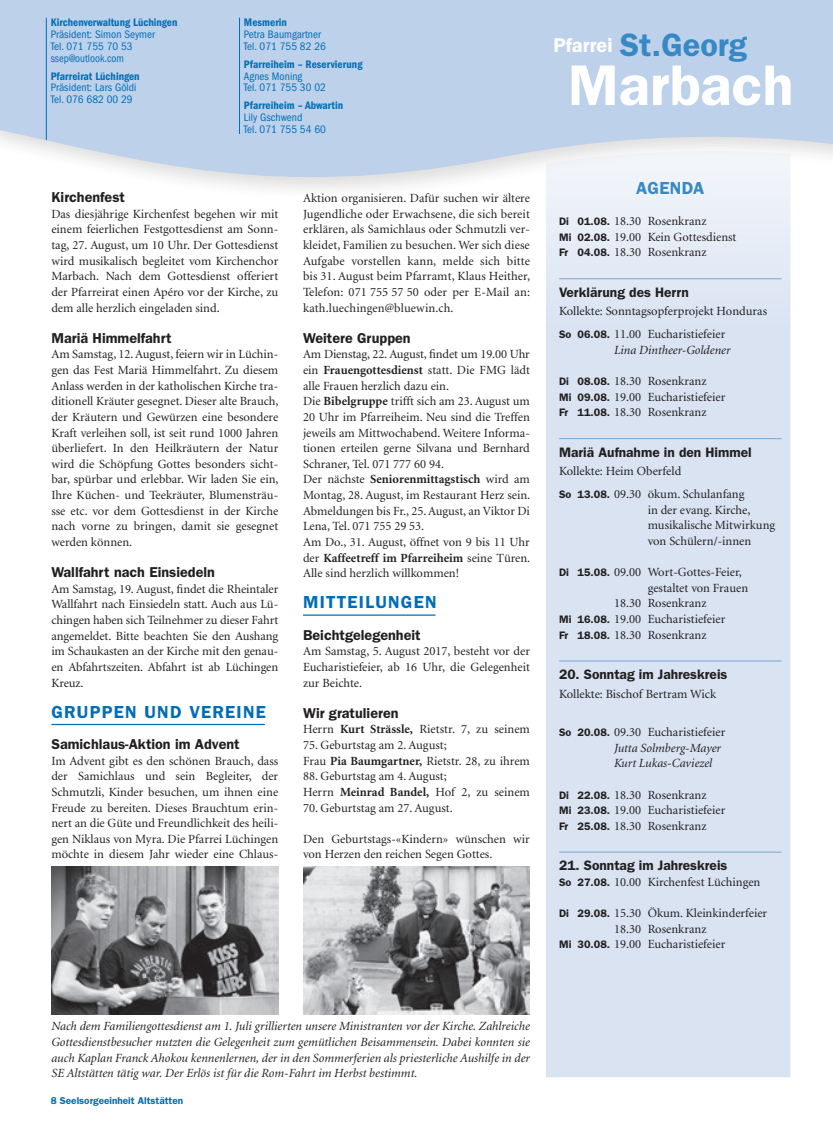
<style>
.page{position:relative;width:833px;height:1134px;background:#fff}
.page>*{position:absolute;margin:0;border:0;box-sizing:border-box;transform-origin:0 0}
.t1{font:600 57.5px "Franklin Gothic LT";color:#fff}
.t2{font:600 32.5px "Franklin Gothic LT";color:#3689c5}
.t3{font:600 17.5px "Franklin Gothic LT";letter-spacing:.07em;color:#006eb6}
.t4{font:600 17.5px "Franklin Gothic LT";letter-spacing:.02em;color:#3689c5}
.t5{font:600 14.38px "Franklin Gothic LT";color:#231f20}
.t6{font:600 13.75px "Franklin Gothic LT";color:#231f20}
.t7{font:12.5px/15.6px "Minion LT";color:#231f20}
.t8{font:italic 12.5px/15.6px "Minion LT";color:#231f20}
.t9{font:condensed 11.25px/11.9px "Franklin Gothic LT";letter-spacing:.005em;color:#006eb6}
.t10{font:600 condensed 11.25px "Franklin Gothic LT";letter-spacing:.005em;color:#006eb6}
.t11{font:600 10px "Franklin Gothic LT";color:#006eb6}
.s1{font-weight:700}
.s2{font-size:20px;color:#fff}
.s3{font-family:"Franklin Gothic LT";font-weight:600;font-size:10.88px}
.s4{font-family:"Franklin Gothic LT";font-weight:600;font-style:normal;font-size:10.88px}
.s5{font-style:normal}
</style>
<div class="page">
<svg style="left:0;top:0;width:833px;height:190px;fill:#bed1ea"></svg>
<hr style="left:46px;top:18px;width:1px;height:122px;background:#006eb6">
<hr style="left:239px;top:18px;width:1px;height:116px;background:#006eb6">
<svg style="left:546px;top:149px;width:244px;height:928px;fill:#d9e3f2"></svg>
<hr style="left:51px;top:724px;width:214px;height:1px;background:#006eb6">
<hr style="left:559px;top:278px;width:222px;height:1px;background:#76a5d4">
<hr style="left:559px;top:438px;width:222px;height:1px;background:#76a5d4">
<hr style="left:559px;top:660px;width:222px;height:1px;background:#76a5d4">
<hr style="left:559px;top:852px;width:222px;height:1px;background:#76a5d4">
<hr style="left:303px;top:614px;width:132px;height:2px;background:#006eb6">
<img style="left:51px;top:866px;width:227px;height:149px">
<img style="left:303px;top:866px;width:227px;height:149px">
<p class="t10" style="left:51px;top:16px;width:128px">Kirchenverwaltung Lüchingen</p>
<p class="t9" style="left:51px;top:28px;width:106px">Präsident: Simon Seymer<br>Tel. 071 755 70 53 ssep@outlook.com</p>
<p class="t10" style="left:51px;top:69px;width:90px">Pfarreirat Lüchingen</p>
<p class="t9" style="left:51px;top:82px;width:87px">Präsident: Lars Göldi<br>Tel. 076 682 00 29</p>
<p class="t10" style="left:244px;top:16px;width:44px">Mesmerin</p>
<p class="t9" style="left:244px;top:28px;width:83px">Petra Baumgartner<br>Tel. 071 755 82 26</p>
<p class="t10" style="left:244px;top:58px;width:120px">Pfarreiheim – Reservierung</p>
<p class="t9" style="left:244px;top:70px;width:83px">Agnes Moning<br>Tel. 071 755 30 02</p>
<p class="t10" style="left:244px;top:99px;width:101px">Pfarreiheim – Abwartin</p>
<p class="t9" style="left:244px;top:112px;width:83px">Lily Gschwend<br>Tel. 071 755 54 60</p>
<p class="t5" style="left:51px;top:189px;width:75px">Kirchenfest</p>
<p class="t7" style="left:51px;top:206px;width:228px;text-align:justify">Das diesjährige Kirchenfest begehen wir mit einem feierlichen Festgottesdienst am Sonn&shy;tag, 27. August, um 10 Uhr. Der Gottesdienst wird musikalisch begleitet vom Kirchenchor Marbach. Nach dem Gottesdienst offeriert der Pfarreirat einen Apéro vor der Kirche, zu dem alle herzlich eingeladen sind.</p>
<p class="t5" style="left:51px;top:329px;width:122px">Mariä Himmelfahrt</p>
<p class="t7" style="left:51px;top:347px;width:229px;text-align:justify">Am Samstag, 12. August, feiern wir in Lüchin&shy;gen das Fest Mariä Himmelfahrt. Zu diesem Anlass werden in der katholischen Kirche tra&shy;ditionell Kräuter gesegnet. Dieser alte Brauch, der Kräutern und Gewürzen eine besondere Kraft verleihen soll, ist seit rund 1000 Jahren überliefert. In den Heilkräutern der Natur wird die Schöpfung Gottes besonders sicht&shy;bar, spürbar und erlebbar. Wir laden Sie ein, Ihre Küchen- und Teekräuter, Blumensträu&shy;sse etc. vor dem Gottesdienst in der Kirche nach vorne zu bringen, damit sie gesegnet werden können.</p>
<p class="t5" style="left:51px;top:564px;width:165px">Wallfahrt nach Einsiedeln</p>
<p class="t7" style="left:51px;top:581px;width:228px;text-align:justify">Am Samstag, 19. August, findet die Rheintaler Wallfahrt nach Einsiedeln statt. Auch aus Lü&shy;chingen haben sich Teilnehmer zu dieser Fahrt angemeldet. Bitte beachten Sie den Aushang im Schaukasten an der Kirche mit den genau&shy;en Abfahrtszeiten. Abfahrt ist ab Lüchingen Kreuz.</p>
<h3 class="t3" style="left:51px;top:701px;width:216px">GRUPPEN UND VEREINE</h3>
<p class="t5" style="left:51px;top:736px;width:190px">Samichlaus-Aktion im Advent</p>
<p class="t7" style="left:51px;top:753px;width:228px;text-align:justify">Im Advent gibt es den schönen Brauch, dass der Samichlaus und sein Begleiter, der Schmutzli, Kinder besuchen, um ihnen eine Freude zu bereiten. Dieses Brauchtum erin&shy;nert an die Güte und Freundlichkeit des heili&shy;gen Niklaus von Myra. Die Pfarrei Lüchingen möchte in diesem Jahr wieder eine Chlaus-</p>
<p class="t7" style="left:303px;top:191px;width:229px;text-align:justify">Aktion organisieren. Dafür suchen wir ältere Jugendliche oder Erwachsene, die sich bereit erklären, als Samichlaus oder Schmutzli ver&shy;kleidet, Familien zu besuchen. Wer sich diese Aufgabe vorstellen kann, melde sich bitte bis 31. August beim Pfarramt, Klaus Heither, Telefon: 071 755 57 50 oder per E-Mail an: kath.luechingen@bluewin.ch.</p>
<p class="t5" style="left:303px;top:329px;width:109px">Weitere Gruppen</p>
<p class="t7" style="left:303px;top:347px;width:229px">Am Dienstag, 22. August, findet um 19.00 Uhr ein <span class="s1">Frauengottesdienst</span> statt. Die FMG lädt alle Frauen herzlich dazu ein.<br>Die <span class="s1">Bibelgruppe</span> trifft sich am 23. August um 20 Uhr im Pfarreiheim. Neu sind die Treffen jeweils am Mittwochabend. Weitere Informa&shy;tionen erteilen gerne Silvana und Bernhard Schraner, Tel. 071 777 60 94.<br>Der nächste <span class="s1">Seniorenmittagstisch</span> wird am Montag, 28. August, im Restaurant Herz sein.<br>Abmeldungen bis Fr., 25. August, an Viktor Di Lena, Tel. 071 755 29 53.<br>Am Do., 31. August, öffnet von 9 bis 11 Uhr der <span class="s1">Kaffeetreff im Pfarreiheim</span> seine Türen.<br>Alle sind herzlich willkommen!</p>
<h3 class="t3" style="left:303px;top:592px;width:135px">MITTEILUNGEN</h3>
<p class="t5" style="left:303px;top:626px;width:119px">Beichtgelegenheit</p>
<p class="t7" style="left:303px;top:644px;width:228px;text-align:justify">Am Samstag, 5. August 2017, besteht vor der Eucharistiefeier, ab 16 Uhr, die Gelegenheit zur Beichte.</p>
<p class="t5" style="left:303px;top:704px;width:97px">Wir gratulieren</p>
<p class="t7" style="left:303px;top:722px;width:228px">Herrn <span class="s1">Kurt Strässle,</span> Rietstr. 7, zu seinem</p>
<p class="t7" style="left:303px;top:738px;width:228px">75. Geburtstag am 2. August;<br>Frau <span class="s1">Pia Baumgartner,</span> Rietstr. 28, zu ihrem</p>
<p class="t7" style="left:303px;top:769px;width:228px">88. Geburtstag am 4. August;<br>Herrn <span class="s1">Meinrad Bandel,</span> Hof 2, zu seinem</p>
<p class="t7" style="left:303px;top:800px;width:151px">70. Geburtstag am 27. August.</p>
<p class="t7" style="left:303px;top:831px;width:228px">Den Geburtstags-«Kindern» wünschen wir von Herzen den reichen Segen Gottes.</p>
<h2 class="t2" style="left:553px;top:26px;width:195px"><span class="s2">Pfarrei</span> St.Georg</h2>
<h1 class="t1" style="left:568px;top:51px;width:227px">Marbach</h1>
<h3 class="t4" style="left:636px;top:178px;width:70px">AGENDA</h3>
<p class="t7" style="left:559px;top:214px;width:179px"><span class="s3">Di 01.08.</span> 18.30 Rosenkranz<br><span class="s3">Mi 02.08.</span> 19.00 Kein Gottesdienst<br><span class="s3">Fr 04.08.</span> 18.30 Rosenkranz</p>
<p class="t6" style="left:559px;top:284px;width:131px">Verklärung des Herrn</p>
<p class="t7" style="left:559px;top:300px;width:209px;line-height:22.8px">Kollekte: Sonntagsopferprojekt Honduras<br><span class="s3">So 06.08.</span> 11.00 Eucharistiefeier</p>
<p class="t8" style="left:614px;top:342px;width:118px">Lina Dintheer-Goldener</p>
<p class="t7" style="left:559px;top:374px;width:168px"><span class="s3">Di 08.08.</span> 18.30 Rosenkranz<br><span class="s3">Mi 09.08.</span> 19.00 Eucharistiefeier<br><span class="s3">Fr 11.08.</span> 18.30 Rosenkranz</p>
<p class="t6" style="left:559px;top:444px;width:194px">Mariä Aufnahme in den Himmel</p>
<p class="t7" style="left:559px;top:460px;width:187px;line-height:22.8px">Kollekte: Heim Oberfeld<br><span class="s3">So 13.08.</span> 09.30 ökum. Schulanfang</p>
<p class="t7" style="left:647px;top:502px;width:129px">in der evang. Kirche, musikalische Mitwirkung von Schülern/-innen</p>
<p class="t7" style="left:559px;top:565px;width:184px"><span class="s3">Di 15.08.</span> 09.00 Wort-Gottes-Feier,</p>
<p class="t7" style="left:647px;top:580px;width:102px">gestaltet von Frauen</p>
<p class="t7" style="left:614px;top:596px;width:94px">18.30 Rosenkranz</p>
<p class="t7" style="left:559px;top:612px;width:168px"><span class="s3">Mi 16.08.</span> 19.00 Eucharistiefeier</p>
<p class="t7" style="left:559px;top:627px;width:149px"><span class="s3">Fr 18.08.</span> 18.30 Rosenkranz</p>
<p class="t6" style="left:559px;top:666px;width:170px">20. Sonntag im Jahreskreis</p>
<p class="t7" style="left:559px;top:686px;width:159px">Kollekte: Bischof Bertram Wick</p>
<p class="t8" style="left:614px;top:725px;width:113px;text-indent:-55px"><span class="s4">So 20.08.</span> <span class="s5">09.30 Eucharistiefeier<br></span>Jutta Solmberg-Mayer<br>Kurt Lukas-Caviezel</p>
<p class="t7" style="left:559px;top:787px;width:168px"><span class="s3">Di 22.08.</span> 18.30 Rosenkranz<br><span class="s3">Mi 23.08.</span> 19.00 Eucharistiefeier<br><span class="s3">Fr 25.08.</span> 18.30 Rosenkranz</p>
<p class="t6" style="left:559px;top:857px;width:170px">21. Sonntag im Jahreskreis</p>
<p class="t7" style="left:559px;top:875px;width:203px"><span class="s3">So 27.08.</span> 10.00 Kirchenfest Lüchingen</p>
<p class="t7" style="left:559px;top:906px;width:210px"><span class="s3">Di 29.08.</span> 15.30 Ökum. Kleinkinderfeier</p>
<p class="t7" style="left:614px;top:921px;width:94px">18.30 Rosenkranz</p>
<p class="t7" style="left:559px;top:937px;width:168px"><span class="s3">Mi 30.08.</span> 19.00 Eucharistiefeier</p>
<p class="t8" style="left:51px;top:1019px;width:480px;text-align:justify">Nach dem Familiengottesdienst am 1. Juli grillierten unsere Ministranten vor der Kirche. Zahlreiche Gottesdienstbesucher nutzten die Gelegenheit zum gemütlichen Beisammensein. Dabei konnten sie auch Kaplan Franck Ahokou kennenlernen, der in den Sommerferien als priesterliche Aushilfe in der SE Altstätten tätig war. Der Erlös ist für die Rom-Fahrt im Herbst bestimmt.</p>
<p class="t11" style="left:51px;top:1094px;width:134px">8 Seelsorgeeinheit Altstätten</p>
</div>
